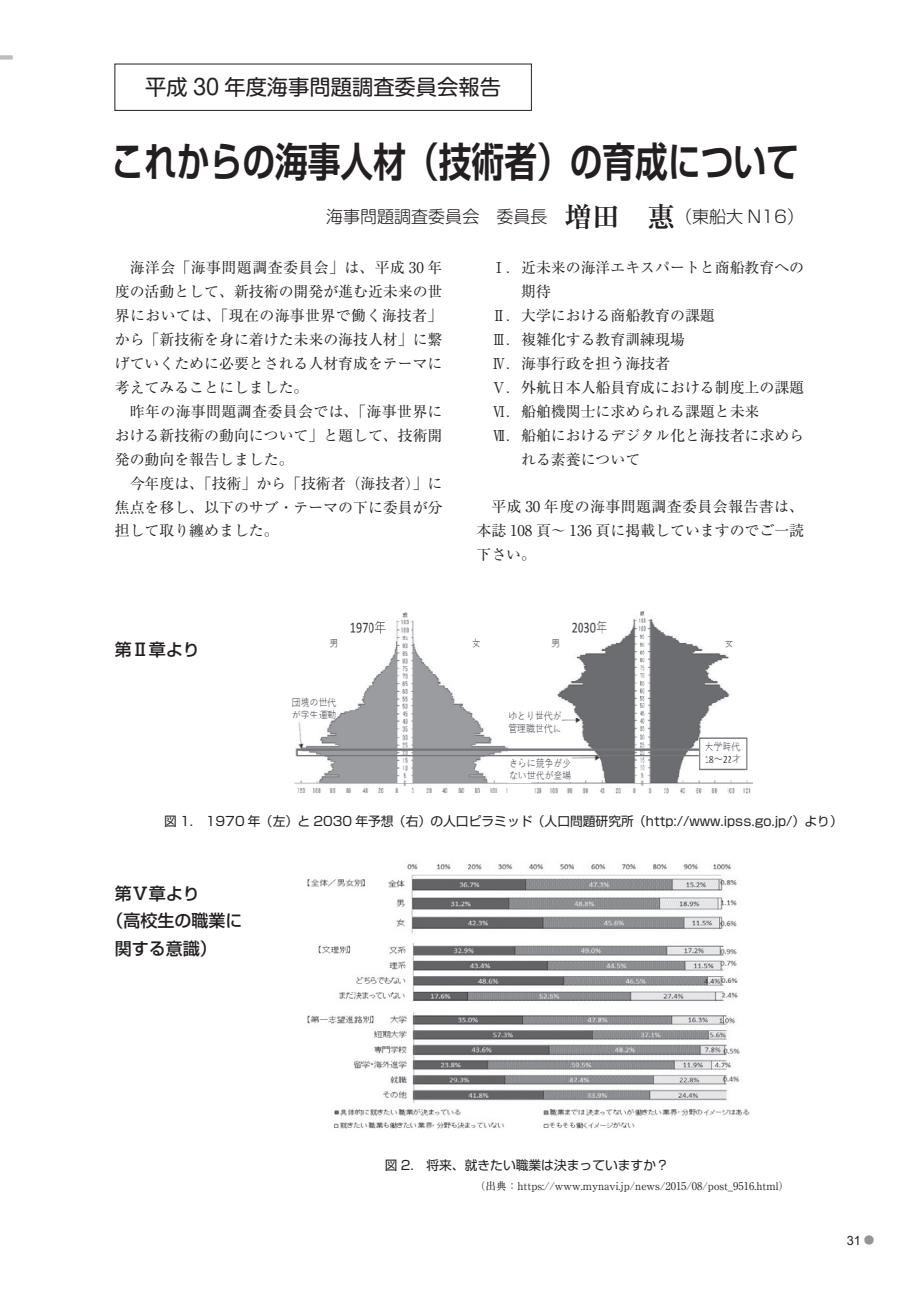
<style>
.page{position:relative;width:919px;height:1289px;background:#fff}
.page>*{position:absolute;margin:0;border:0;box-sizing:border-box;transform-origin:0 0}
.t1{font:700 40.35px "Shin Go Pro De";color:#231f20;scale:.81 1}
.t2{font:21.3px "Shin M Go Pro";color:#231f20}
.t3{font:300 16.95px "UD Shin M Go Pro";color:#231f20}
.t4{font:500 16.95px "Shin Go Pro";color:#231f20}
.t5{font:14.85px/23.9px "Ryumin Pro";color:#231f20;text-align:justify}
.t6{font:12.75px "Shin Go Pro";color:#231f20}
.t7{font:12.75px "Arial";color:#231f20}
.t8{font:10.65px "Ryumin Pro";color:#231f20}
.s1{font-family:"Ryumin Pro";font-weight:700;font-size:27.6px}
.s2{font-family:"Shin Go Pro"}
.s3{font-family:"Koz Min Pr 6 N";font-size:10.65px;color:#939598}
</style>
<div class="page">
<div style="left:0;top:55px;width:13px;height:5px;background:#bcbdc0"></div>
<div style="left:115px;top:64px;width:416px;height:47px;border:1px solid #231f20"></div>
<img style="left:292px;top:611px;width:460px;height:183px">
<img style="left:307px;top:864px;width:443px;height:265px">
<h2 class="t2" style="left:145px;top:70px;width:357px">平成 30 年度海事問題調査委員会報告</h2>
<h1 class="t1" style="left:111px;top:128px;width:850px">これからの海事人材（技術者）の育成について</h1>
<p class="t3" style="left:326px;top:203px;width:479px">海事問題調査委員会　委員長　<span class="s1">増田　惠</span><span class="s2">（東船大 N16）</span></p>
<p class="t5" style="left:115px;top:255px;width:329px;text-indent:15px">海洋会「海事問題調査委員会」は、平成 30 年度の活動として、新技術の開発が進む近未来の世界においては、「現在の海事世界で働く海技者」から「新技術を身に着けた未来の海技人材」に繋げていくために必要とされる人材育成をテーマに考えてみることにしました。</p>
<p class="t5" style="left:115px;top:398px;width:329px;text-indent:15px">昨年の海事問題調査委員会では、「海事世界における新技術の動向について」と題して、技術開発の動向を報告しました。</p>
<p class="t5" style="left:115px;top:470px;width:329px;text-indent:15px">今年度は、「技術」から「技術者（海技者）」に焦点を移し、以下のサブ・テーマの下に委員が分担して取り纏めました。</p>
<p class="t5" style="left:491px;top:255px;width:314px">Ⅰ．近未来の海洋エキスパートと商船教育への</p>
<p class="t5" style="left:521px;top:279px;width:31px">期待</p>
<p class="t5" style="left:491px;top:302px;width:225px">Ⅱ．大学における商船教育の課題</p>
<p class="t5" style="left:491px;top:326px;width:195px">Ⅲ．複雑化する教育訓練現場</p>
<p class="t5" style="left:491px;top:350px;width:180px">Ⅳ．海事行政を担う海技者</p>
<p class="t5" style="left:491px;top:374px;width:314px">Ⅴ．外航日本人船員育成における制度上の課題</p>
<p class="t5" style="left:491px;top:398px;width:269px">Ⅵ．船舶機関士に求められる課題と未来</p>
<p class="t5" style="left:491px;top:422px;width:314px">Ⅶ．船舶におけるデジタル化と海技者に求めら</p>
<p class="t5" style="left:521px;top:446px;width:121px">れる素養について</p>
<p class="t5" style="left:476px;top:494px;width:329px;text-indent:15px">平成 30 年度の海事問題調査委員会報告書は、本誌 108 頁～ 136 頁に掲載していますのでご一読下さい。</p>
<p class="t4" style="left:115px;top:635px;width:87px">第Ⅱ章より</p>
<p class="t6" style="left:164px;top:810px;width:680px">図 1.　1970 年（左）と 2030 年予想（右）の人口ピラミッド（人口問題研究所（http://www.ipss.go.jp/）より）</p>
<p class="t4" style="left:115px;top:879px;width:87px">第Ⅴ章より</p>
<p class="t4" style="left:106px;top:907px;width:138px">（高校生の職業に</p>
<p class="t4" style="left:115px;top:934px;width:104px">関する意識）</p>
<p class="t6" style="left:384px;top:1154px;width:286px">図 2.　将来、就きたい職業は決まっていますか？</p>
<p class="t8" style="left:475px;top:1177px;width:316px">（出典：https://www.mynavi.jp/news/2015/08/post_9516.html）</p>
<p class="t7" style="left:846px;top:1231px;width:29px">31 <span class="s3">●</span></p>
</div>
